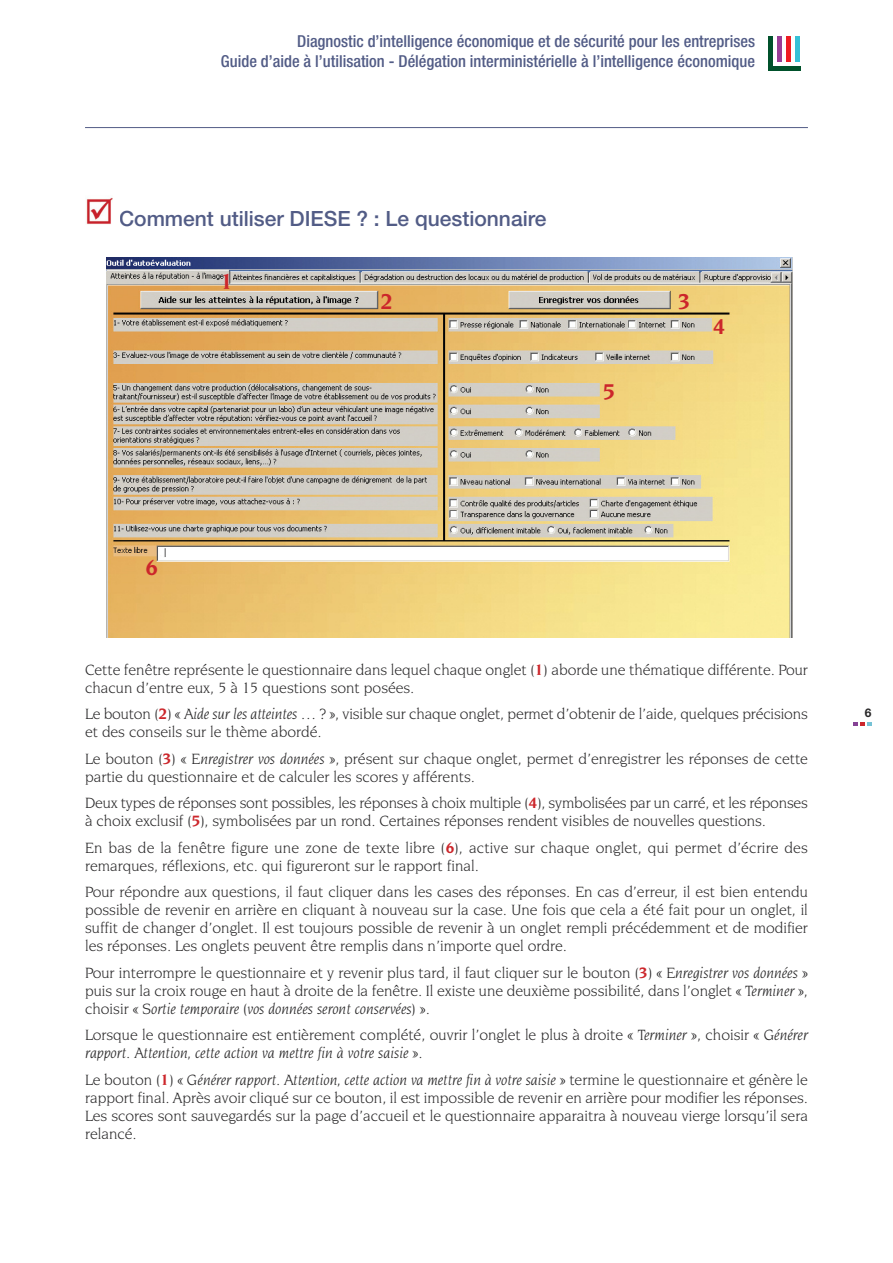
<style>
.page{position:relative;width:893px;height:1263px;background:#fff}
.page>*{position:absolute;margin:0;border:0;box-sizing:border-box;transform-origin:0 0}
.t1{font:700 22.5px "Novarese IT Cby BT";color:#cc262b}
.t2{font:500 21px "Helvetica Neue";color:#525c86}
.t3{font:500 condensed 16.5px/19.5px "Helvetica Neue";color:#525c86;text-align:right}
.t4{font:15.75px/18px "Novarese IT Cby BT";color:#272627}
.t5{font:700 12px "Helvetica Neue";color:#272627}
.s1{font-weight:700;color:#cc262b}
.s2{font-style:italic}
</style>
<div class="page">
<svg style="left:853px;top:722px;width:18px;height:4px"></svg>
<div style="left:777px;top:36px;width:5px;height:26px;background:#983e97"></div>
<div style="left:786px;top:36px;width:5px;height:26px;background:#ee1d23"></div>
<div style="left:795px;top:36px;width:5px;height:26px;background:#36c1d7"></div>
<div style="left:768px;top:36px;width:5px;height:33px;background:#00512b"></div>
<div style="left:768px;top:66px;width:32px;height:5px;background:#00512b"></div>
<hr style="left:85px;top:127px;width:723px;height:1px;background:#525c86">
<img style="left:86px;top:198px;width:27px;height:26px">
<img style="left:106px;top:257px;width:687px;height:380px">
<p class="t3" style="left:221px;top:33px;width:536px">Diagnostic d’intelligence économique et de sécurité pour les entreprises<br>Guide d’aide à l’utilisation - Délégation interministérielle à l’intelligence économique</p>
<h2 class="t2" style="left:119px;top:211px;width:429px">Comment utiliser DIESE ? : Le questionnaire</h2>
<h1 class="t1" style="left:220px;top:273px;width:14px">1</h1>
<h1 class="t1" style="left:381px;top:293px;width:14px">2</h1>
<h1 class="t1" style="left:678px;top:293px;width:14px">3</h1>
<h1 class="t1" style="left:602px;top:383px;width:14px">5</h1>
<h1 class="t1" style="left:713px;top:318px;width:14px">4</h1>
<h1 class="t1" style="left:145px;top:559px;width:14px">6</h1>
<p class="t4" style="left:85px;top:661px;width:724px">Cette fenêtre représente le questionnaire dans lequel chaque onglet (<span class="s1">1</span>) aborde une thématique différente. Pour chacun d’entre eux, 5 à 15 questions sont posées.</p>
<p class="t4" style="left:85px;top:706px;width:724px">Le bouton (<span class="s1">2</span>) « <span class="s2">Aide sur les atteintes … ?</span> », visible sur chaque onglet, permet d’obtenir de l’aide, quelques précisions et des conseils sur le thème abordé.</p>
<p class="t4" style="left:85px;top:750px;width:724px">Le bouton (<span class="s1">3</span>) « <span class="s2">Enregistrer vos données</span> », présent sur chaque onglet, permet d’enregistrer les réponses de cette partie du questionnaire et de calculer les scores y afférents.</p>
<p class="t4" style="left:85px;top:795px;width:724px">Deux types de réponses sont possibles, les réponses à choix multiple (<span class="s1">4</span>), symbolisées par un carré, et les réponses à choix exclusif (<span class="s1">5</span>), symbolisées par un rond. Certaines réponses rendent visibles de nouvelles questions.</p>
<p class="t4" style="left:85px;top:839px;width:724px">En bas de la fenêtre figure une zone de texte libre (<span class="s1">6</span>), active sur chaque onglet, qui permet d’écrire des remarques, réflexions, etc. qui figureront sur le rapport final.</p>
<p class="t4" style="left:85px;top:884px;width:724px;text-align:justify">Pour répondre aux questions, il faut cliquer dans les cases des réponses. En cas d’erreur, il est bien entendu possible de revenir en arrière en cliquant à nouveau sur la case. Une fois que cela a été fait pour un onglet, il suffit de changer d’onglet. Il est toujours possible de revenir à un onglet rempli précédemment et de modifier les réponses. Les onglets peuvent être remplis dans n’importe quel ordre.</p>
<p class="t4" style="left:85px;top:964px;width:724px;text-align:justify">Pour interrompre le questionnaire et y revenir plus tard, il faut cliquer sur le bouton (<span class="s1">3</span>) « <span class="s2">Enregistrer vos données</span> » puis sur la croix rouge en haut à droite de la fenêtre. Il existe une deuxième possibilité, dans l’onglet « <span class="s2">Terminer</span> », choisir « <span class="s2">Sortie temporaire (vos données seront conservées)</span> ».</p>
<p class="t4" style="left:85px;top:1027px;width:724px">Lorsque le questionnaire est entièrement complété, ouvrir l’onglet le plus à droite « <span class="s2">Terminer</span> », choisir « <span class="s2">Générer rapport. Attention, cette action va mettre fin à votre saisie</span> ».</p>
<p class="t4" style="left:85px;top:1071px;width:724px;text-align:justify">Le bouton (<span class="s1">1</span>) « <span class="s2">Générer rapport. Attention, cette action va mettre fin à votre saisie</span> » termine le questionnaire et génère le rapport final. Après avoir cliqué sur ce bouton, il est impossible de revenir en arrière pour modifier les réponses.<br>Les scores sont sauvegardés sur la page d’accueil et le questionnaire apparaitra à nouveau vierge lorsqu’il sera relancé.</p>
<p class="t5" style="left:865px;top:708px;width:8px">6</p>
</div>
